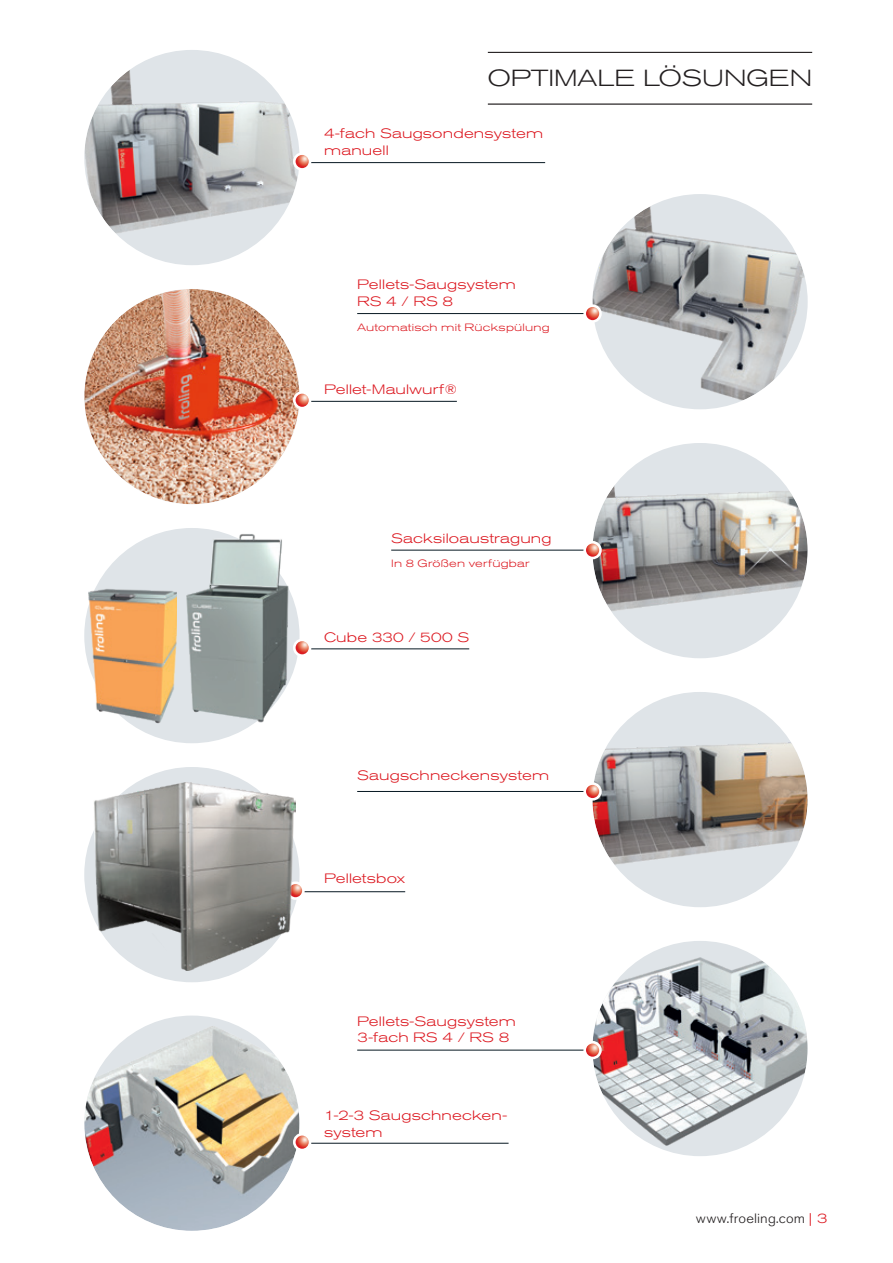
<style>
.page{position:relative;width:893px;height:1263px;background:#fff}
.page>*{position:absolute;margin:0;border:0;box-sizing:border-box;transform-origin:0 0}
.t1{font:300 expanded 23.1px "Akzidenz Grotesk BQ";color:#231f20;scale:1.08 1}
.t2{font:300 expanded 13.5px/16.2px "Akzidenz Grotesk BQ";letter-spacing:.015em;color:#dc1820;scale:1.08 1}
.t3{font:300 13.5px "Akzidenz Grotesk BQ";letter-spacing:.01em;color:#231f20;scale:1.08 1}
.t4{font:300 expanded 10.5px "Akzidenz Grotesk BQ";letter-spacing:.025em;color:#dc1820;scale:1.08 1}
.s1{font-stretch:expanded;color:#dc1820}
</style>
<div class="page">
<img style="left:593px;top:204px;width:214px;height:203px">
<div style="left:581px;top:183px;width:238px;height:237px;border:11px solid #fff;border-radius:50%"></div>
<svg style="left:587px;top:935px;width:226px;height:227px;fill:#dfe4e8"></svg>
<img style="left:593px;top:957px;width:214px;height:189px">
<div style="left:581px;top:930px;width:238px;height:237px;border:11px solid #fff;border-radius:50%"></div>
<svg style="left:79px;top:44px;width:226px;height:227px;fill:#dfe4e8"></svg>
<img style="left:85px;top:63px;width:214px;height:173px">
<div style="left:73px;top:39px;width:238px;height:237px;border:11px solid #fff;border-radius:50%"></div>
<img style="left:84px;top:289px;width:216px;height:215px;border-radius:108px">
<div style="left:73px;top:278px;width:238px;height:237px;border:11px solid #fff;border-radius:50%"></div>
<div style="left:79px;top:522px;width:226px;height:227px;background:#dfe4e8;border-radius:50%"></div>
<div style="left:73px;top:517px;width:238px;height:237px;border:11px solid #fff;border-radius:50%"></div>
<svg style="left:79px;top:761px;width:226px;height:227px;fill:#dfe4e8"></svg>
<div style="left:73px;top:756px;width:238px;height:237px;border:11px solid #fff;border-radius:50%"></div>
<hr style="left:488px;top:52px;width:324px;height:1px;background:#231f20">
<img style="left:86px;top:585px;width:91px;height:139px">
<img style="left:186px;top:533px;width:121px;height:192px">
<hr style="left:357px;top:313px;width:236px;height:1px;background:#071822">
<svg style="left:583px;top:304px;width:19px;height:19px"></svg>
<svg style="left:586px;top:307px;width:13px;height:13px"></svg>
<svg style="left:587px;top:686px;width:226px;height:227px;fill:#dfe4e8"></svg>
<img style="left:593px;top:712px;width:214px;height:159px">
<div style="left:581px;top:681px;width:238px;height:237px;border:11px solid #fff;border-radius:50%"></div>
<svg style="left:587px;top:437px;width:226px;height:227px;fill:#dfe4e8"></svg>
<img style="left:593px;top:460px;width:214px;height:154px">
<div style="left:581px;top:432px;width:238px;height:237px;border:11px solid #fff;border-radius:50%"></div>
<hr style="left:298px;top:162px;width:247px;height:1px;background:#071822">
<div style="left:293px;top:152px;width:18px;height:19px;background:#fff;border-radius:50%"></div>
<svg style="left:296px;top:155px;width:13px;height:13px"></svg>
<hr style="left:391px;top:550px;width:202px;height:1px;background:#071822">
<div style="left:583px;top:541px;width:19px;height:18px;background:#fff;border-radius:50%"></div>
<img style="left:586px;top:543px;width:13px;height:14px;border-radius:7px">
<hr style="left:298px;top:401px;width:159px;height:1px;background:#071822">
<svg style="left:293px;top:391px;width:18px;height:18px"></svg>
<svg style="left:296px;top:394px;width:13px;height:13px"></svg>
<hr style="left:357px;top:791px;width:236px;height:1px;background:#071822">
<svg style="left:583px;top:782px;width:19px;height:19px"></svg>
<svg style="left:586px;top:785px;width:13px;height:13px"></svg>
<hr style="left:298px;top:649px;width:171px;height:1px;background:#071822">
<div style="left:293px;top:639px;width:18px;height:18px;background:#fff;border-radius:50%"></div>
<svg style="left:296px;top:641px;width:13px;height:13px"></svg>
<hr style="left:357px;top:1050px;width:236px;height:1px;background:#071822">
<div style="left:583px;top:1041px;width:19px;height:18px;background:#fff;border-radius:50%"></div>
<img style="left:586px;top:1043px;width:13px;height:14px;border-radius:7px">
<hr style="left:298px;top:891px;width:107px;height:1px;background:#071822">
<div style="left:286px;top:881px;width:19px;height:19px;background:#fff;border-radius:50%"></div>
<svg style="left:296px;top:884px;width:6px;height:13px"></svg>
<hr style="left:488px;top:103px;width:324px;height:2px;background:#231f20">
<img style="left:85px;top:1026px;width:214px;height:204px">
<div style="left:73px;top:1004px;width:238px;height:238px;border:11px solid #fff;border-radius:50%"></div>
<hr style="left:298px;top:1143px;width:211px;height:1px;background:#071822">
<div style="left:293px;top:1133px;width:18px;height:18px;background:#fff;border-radius:50%"></div>
<img style="left:296px;top:1135px;width:13px;height:14px;border-radius:7px">
<img style="left:93px;top:783px;width:203px;height:188px">
<p class="t1" style="left:488px;top:65px;width:302px">OPTIMALE LÖSUNGEN</p>
<p class="t2" style="left:324px;top:126px;width:204px">4-fach Saugsondensystem</p>
<p class="t2" style="left:324px;top:142px;width:61px">manuell</p>
<p class="t2" style="left:357px;top:277px;width:149px">Pellets-Saugsystem</p>
<p class="t2" style="left:357px;top:293px;width:90px">RS 4 / RS 8</p>
<p class="t4" style="left:357px;top:321px;width:180px">Automatisch mit Rückspülung</p>
<p class="t2" style="left:324px;top:381px;width:124px">Pellet-Maulwurf®</p>
<p class="t2" style="left:391px;top:530px;width:150px">Sacksiloaustragung</p>
<p class="t4" style="left:391px;top:558px;width:130px">In 8 Größen verfügbar</p>
<p class="t2" style="left:324px;top:629px;width:136px">Cube 330 / 500 S</p>
<p class="t2" style="left:357px;top:768px;width:179px">Saugschneckensystem</p>
<p class="t2" style="left:324px;top:870px;width:77px">Pelletsbox</p>
<p class="t2" style="left:357px;top:1013px;width:149px">Pellets-Saugsystem<br>3-fach RS 4 / RS 8</p>
<p class="t2" style="left:324px;top:1107px;width:171px">1-2-3 Saugschnecken-</p>
<p class="t2" style="left:324px;top:1124px;width:56px">system</p>
<p class="t3" style="left:696px;top:1210px;width:123px">www.froeling.com <span class="s1">| 3</span></p>
</div>
